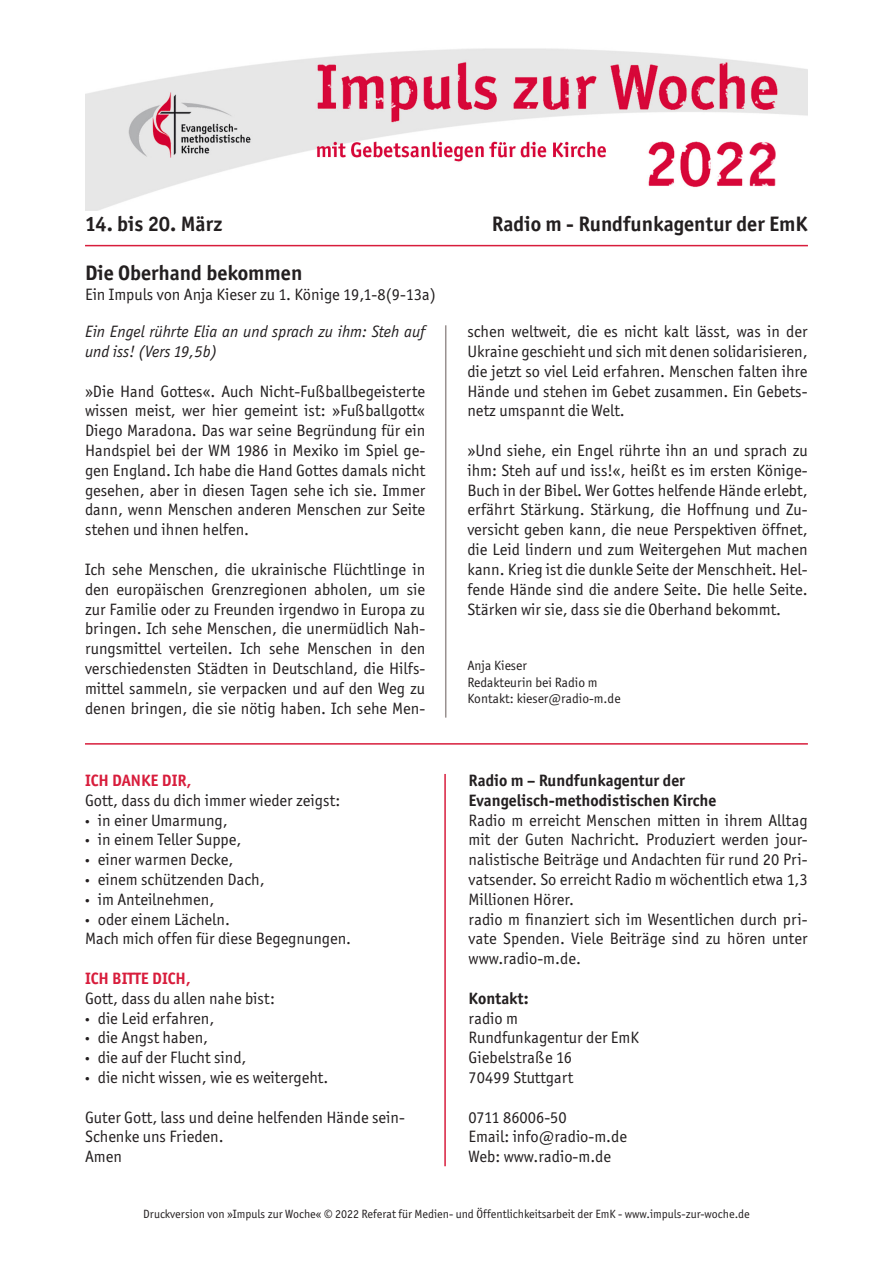
<style>
.page{position:relative;width:893px;height:1263px;background:#fff}
.page>*{position:absolute;margin:0;border:0;box-sizing:border-box;transform-origin:0 0}
.t1{font:700 21px "Officina Sans ITC Std";color:#231f20}
.t2{font:16.5px/19.8px "Officina Sans ITC Std";color:#231f20}
.t3{font:700 16.5px/19.8px "Officina Sans ITC Std";color:#231f20}
.t4{font:italic 16.5px/19.8px "Officina Sans ITC Std";color:#231f20}
.t5{font:700 16.5px "Officina Sans ITC Std";color:#d81d3c}
.t6{font:13.5px/16.2px "Officina Sans ITC Std";color:#231f20}
.t7{font:12px "Officina Sans ITC Std";color:#231f20}
.s1{font-family:"Myriad Pro"}
</style>
<div class="page">
<img style="left:85px;top:48px;width:723px;height:163px">
<hr style="left:85px;top:743px;width:723px;height:2px;background:#d81d3c">
<hr style="left:444px;top:774px;width:2px;height:392px;background:#d81d3c">
<hr style="left:85px;top:245px;width:723px;height:1px;background:#d81d3c">
<hr style="left:445px;top:325px;width:1px;height:393px;background:#999190">
<p class="t1" style="left:85px;top:211px;width:139px">14. bis 20. März</p>
<p class="t1" style="left:492px;top:211px;width:317px">Radio m - Rundfunkagentur der EmK</p>
<p class="t1" style="left:85px;top:260px;width:219px">Die Oberhand bekommen</p>
<p class="t2" style="left:85px;top:284px;width:352px">Ein Impuls von Anja Kieser zu 1. Könige 19,1-8(9-13a)</p>
<p class="t4" style="left:85px;top:322px;width:342px">Ein Engel rührte Elia an und sprach zu ihm: Steh auf und iss! (Vers 19,5b)</p>
<p class="t2" style="left:85px;top:381px;width:342px;text-align:justify">»Die Hand Gottes«. Auch Nicht-Fußballbegeisterte wissen meist, wer hier gemeint ist: »Fußballgott« Diego Maradona. Das war seine Begründung für ein Handspiel bei der WM 1986 in Mexiko im Spiel ge&shy;gen England. Ich habe die Hand Gottes damals nicht gesehen, aber in diesen Tagen sehe ich sie. Immer dann, wenn Menschen anderen Menschen zur Seite stehen und ihnen helfen.</p>
<p class="t2" style="left:85px;top:559px;width:342px;text-align:justify">Ich sehe Menschen, die ukrainische Flüchtlinge in den europäischen Grenzregionen abholen, um sie zur Familie oder zu Freunden irgendwo in Europa zu bringen. Ich sehe Menschen, die unermüdlich Nah&shy;rungsmittel verteilen. Ich sehe Menschen in den verschiedensten Städten in Deutschland, die Hilfs&shy;mittel sammeln, sie verpacken und auf den Weg zu denen bringen, die sie nötig haben. Ich sehe Men-</p>
<p class="t5" style="left:85px;top:770px;width:108px">ICH DANKE DIR,</p>
<p class="t2" style="left:85px;top:790px;width:257px">Gott, dass du dich immer wieder zeigst:</p>
<p class="t2" style="left:85px;top:810px;width:144px"><span class="s1">•</span> in einer Umarmung,</p>
<p class="t2" style="left:85px;top:830px;width:158px"><span class="s1">•</span> in einem Teller Suppe,</p>
<p class="t2" style="left:85px;top:849px;width:150px"><span class="s1">•</span> einer warmen Decke,</p>
<p class="t2" style="left:85px;top:869px;width:181px"><span class="s1">•</span> einem schützenden Dach,</p>
<p class="t2" style="left:85px;top:889px;width:131px"><span class="s1">•</span> im Anteilnehmen,</p>
<p class="t2" style="left:85px;top:909px;width:268px"><span class="s1">•</span> oder einem Lächeln.<br>Mach mich offen für diese Begegnungen.</p>
<p class="t5" style="left:85px;top:968px;width:107px">ICH BITTE DICH,</p>
<p class="t2" style="left:85px;top:988px;width:191px">Gott, dass du allen nahe bist:</p>
<p class="t2" style="left:85px;top:1008px;width:131px"><span class="s1">•</span> die Leid erfahren,</p>
<p class="t2" style="left:85px;top:1028px;width:125px"><span class="s1">•</span> die Angst haben,</p>
<p class="t2" style="left:85px;top:1047px;width:163px"><span class="s1">•</span> die auf der Flucht sind,</p>
<p class="t2" style="left:85px;top:1067px;width:245px"><span class="s1">•</span> die nicht wissen, wie es weitergeht.</p>
<p class="t2" style="left:85px;top:1107px;width:321px">Guter Gott, lass und deine helfenden Hände sein-<br>Schenke uns Frieden.<br>Amen</p>
<p class="t2" style="left:467px;top:322px;width:342px;text-align:justify">schen weltweit, die es nicht kalt lässt, was in der Ukraine geschieht und sich mit denen solidarisieren, die jetzt so viel Leid erfahren. Menschen falten ihre Hände und stehen im Gebet zusammen. Ein Gebets&shy;netz umspannt die Welt.</p>
<p class="t2" style="left:467px;top:440px;width:342px;text-align:justify">»Und siehe, ein Engel rührte ihn an und sprach zu ihm: Steh auf und iss!«, heißt es im ersten Könige-Buch in der Bibel. Wer Gottes helfende Hände erlebt, erfährt Stärkung. Stärkung, die Hoffnung und Zu&shy;versicht geben kann, die neue Perspektiven öffnet, die Leid lindern und zum Weitergehen Mut machen kann. Krieg ist die dunkle Seite der Menschheit. Hel&shy;fende Hände sind die andere Seite. Die helle Seite.<br>Stärken wir sie, dass sie die Oberhand bekommt.</p>
<p class="t6" style="left:467px;top:657px;width:155px">Anja Kieser<br>Redakteurin bei Radio m<br>Kontakt: kieser@radio-m.de</p>
<p class="t3" style="left:469px;top:770px;width:249px">Radio m – Rundfunkagentur der<br>Evangelisch-methodistischen Kirche</p>
<p class="t2" style="left:469px;top:810px;width:340px">Radio m erreicht Menschen mitten in ihrem Alltag mit der Guten Nachricht. Produziert werden jour&shy;nalistische Beiträge und Andachten für rund 20 Pri&shy;vatsender. So erreicht Radio m wöchentlich etwa 1,3<br>Millionen Hörer.<br>radio m finanziert sich im Wesentlichen durch pri&shy;vate Spenden. Viele Beiträge sind zu hören unter www.radio-m.de.</p>
<p class="t3" style="left:469px;top:988px;width:61px">Kontakt:</p>
<p class="t2" style="left:469px;top:1008px;width:172px">radio m<br>Rundfunkagentur der EmK<br>Giebelstraße 16<br>70499 Stuttgart</p>
<p class="t2" style="left:469px;top:1107px;width:160px">0711 86006-50<br>Email: info@radio-m.de<br>Web: www.radio-m.de</p>
<p class="t7" style="left:143px;top:1207px;width:608px">Druckversion von »Impuls zur Woche« © 2022 Referat für Medien- und Öffentlichkeitsarbeit der EmK - www.impuls-zur-woche.de</p>
</div>
